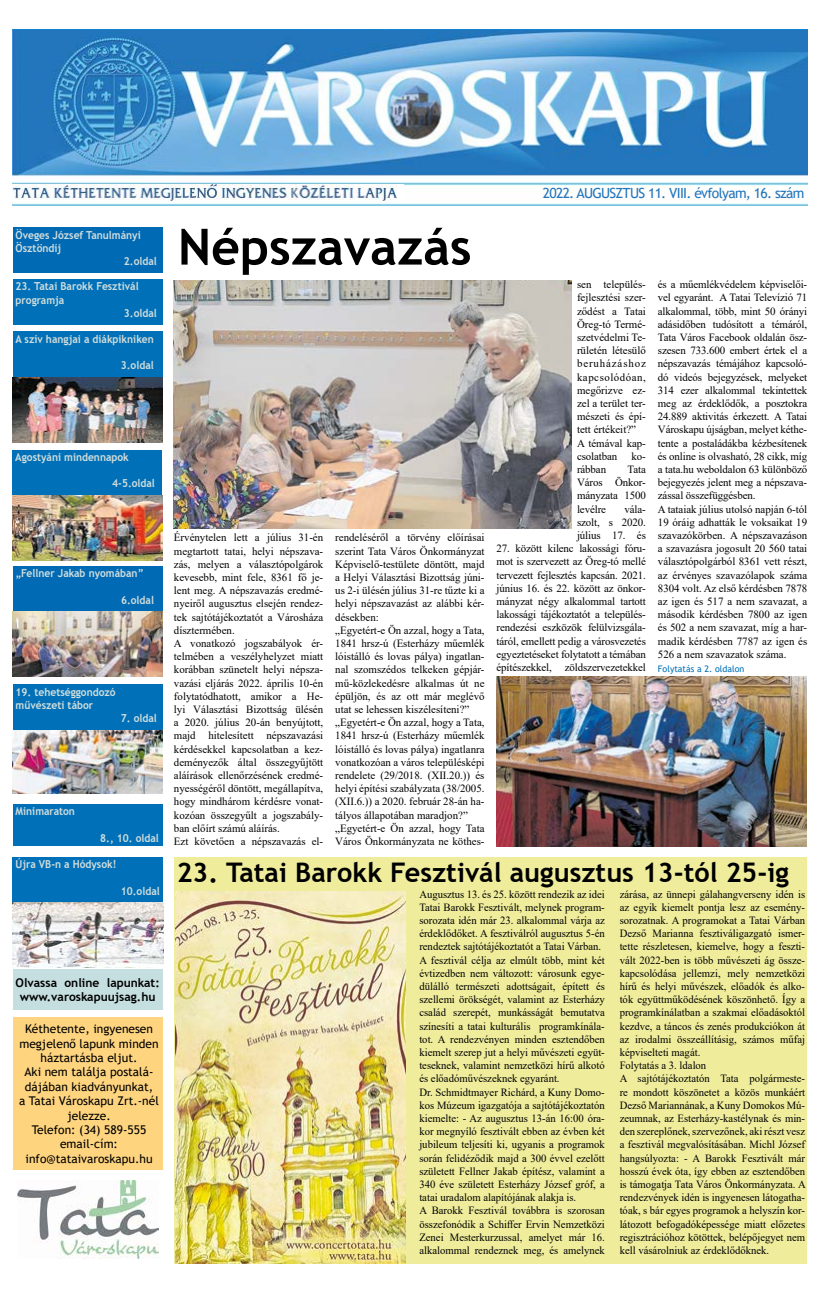
<style>
.page{position:relative;width:820px;height:1293px;background:#fff}
.page>*{position:absolute;margin:0;border:0;box-sizing:border-box;transform-origin:0 0}
.t1{font:700 50px "Trebuchet MS";color:#000}
.t2{font:700 27px "Trebuchet MS";color:#000}
.t3{font:14px "Trebuchet MS";letter-spacing:-.05em;color:#2376bc}
.t4{font:12px/14.4px "Trebuchet MS";color:#000;text-align:center}
.t5{font:700 12px/14.4px "Trebuchet MS";color:#000;text-align:center}
.t6{font:11px/13.2px "Times New Roman";color:#000}
.t7{font:700 11px/13.2px "Trebuchet MS";color:#d3dedc;scale:.93 1}
.t8{font:9px "Trebuchet MS";color:#0071b9}
</style>
<div class="page">
<div style="left:174px;top:857px;width:632px;height:406px;background:#efed9b"></div>
<img style="left:13px;top:30px;width:794px;height:175px">
<div style="left:13px;top:1017px;width:149px;height:152px;background:#fed47f"></div>
<img style="left:13px;top:184px;width:390px;height:17px">
<div style="left:13px;top:969px;width:149px;height:41px;background:#c5dedf"></div>
<div style="left:13px;top:804px;width:149px;height:42px;background:#0071b9"></div>
<div style="left:13px;top:684px;width:149px;height:46px;background:#0071b9"></div>
<div style="left:13px;top:331px;width:150px;height:46px;background:#0071b9"></div>
<div style="left:13px;top:857px;width:150px;height:45px;background:#0071b9"></div>
<div style="left:12px;top:450px;width:150px;height:45px;background:#0071b9"></div>
<div style="left:13px;top:279px;width:149px;height:46px;background:#0071b9"></div>
<div style="left:13px;top:566px;width:149px;height:45px;background:#006ab5"></div>
<div style="left:13px;top:227px;width:149px;height:46px;background:#006ab5"></div>
<img style="left:13px;top:730px;width:149px;height:64px">
<img style="left:13px;top:902px;width:150px;height:65px">
<img style="left:12px;top:377px;width:150px;height:65px">
<img style="left:13px;top:611px;width:149px;height:65px">
<img style="left:13px;top:495px;width:149px;height:66px">
<img style="left:17px;top:1180px;width:141px;height:79px">
<img style="left:174px;top:280px;width:397px;height:248px">
<img style="left:175px;top:891px;width:230px;height:372px">
<img style="left:496px;top:676px;width:310px;height:170px">
<p class="t7" style="left:16px;top:228px;width:136px">Öveges József Tanulmányi</p>
<p class="t7" style="left:16px;top:241px;width:51px">Ösztöndíj</p>
<p class="t7" style="left:124px;top:254px;width:37px">2.oldal</p>
<p class="t7" style="left:16px;top:280px;width:134px">23. Tatai Barokk Fesztivál</p>
<p class="t7" style="left:16px;top:293px;width:54px">programja</p>
<p class="t7" style="left:124px;top:306px;width:37px">3.oldal</p>
<p class="t7" style="left:16px;top:332px;width:150px">A szív hangjai a diákpikniken</p>
<p class="t7" style="left:121px;top:358px;width:37px">3.oldal</p>
<p class="t7" style="left:15px;top:450px;width:124px">Agostyáni mindennapok</p>
<p class="t7" style="left:112px;top:477px;width:47px">4-5.oldal</p>
<p class="t7" style="left:16px;top:567px;width:139px">„Fellner Jakab nyomában”</p>
<p class="t7" style="left:121px;top:593px;width:37px">6.oldal</p>
<p class="t7" style="left:16px;top:685px;width:109px">19. tehetséggondozó művészeti tábor</p>
<p class="t7" style="left:121px;top:711px;width:40px">7. oldal</p>
<p class="t7" style="left:16px;top:805px;width:65px">Minimaraton</p>
<p class="t7" style="left:100px;top:831px;width:65px">8., 10. oldal</p>
<p class="t7" style="left:16px;top:857px;width:110px">Újra VB-n a Hódysok!</p>
<p class="t7" style="left:121px;top:884px;width:43px">10.oldal</p>
<p class="t5" style="left:16px;top:975px;width:146px">Olvassa online lapunkat: www.varoskapuujsag.hu</p>
<p class="t4" style="left:19px;top:1021px;width:141px">Kéthetente, ingyenesen megjelenő lapunk minden háztartásba eljut.<br>Aki nem találja postalá&shy;dájában kiadványunkat,<br>a Tatai Városkapu Zrt.-nél jelezze.<br>Telefon: (34) 589-555 email-cím: info@tataivaroskapu.hu</p>
<h1 class="t1" style="left:178px;top:216px;width:295px">Népszavazás</h1>
<p class="t6" style="left:174px;top:531px;width:151px">Érvénytelen lett a július 31-én megtartott tatai, helyi népszava&shy;zás, melyen a választópolgárok kevesebb, mint fele, 8361 fő je&shy;lent meg. A népszavazás eredmé&shy;nyeiről augusztus elsején rendez&shy;tek sajtótájékoztatót a Városháza dísztermében.<br>A vonatkozó jogszabályok ér&shy;telmében a veszélyhelyzet miatt korábban szünetelt helyi népsza&shy;vazási eljárás 2022. április 10-én folytatódhatott, amikor a He&shy;lyi Választási Bizottság ülésén a 2020. július 20-án benyújtott, majd hitelesített népszavazási kérdésekkel kapcsolatban a kez&shy;deményezők által összegyűjtött aláírások ellenőrzésének eredmé&shy;nyességéről döntött, megállapítva, hogy mindhárom kérdésre vonat&shy;kozóan összegyűlt a jogszabály&shy;ban előírt számú aláírás.<br>Ezt követően a népszavazás el-</p>
<p class="t6" style="left:335px;top:531px;width:151px">rendeléséről a törvény előírásai szerint Tata Város Önkormányzat Képviselő-testülete döntött, majd a Helyi Választási Bizottság júni&shy;us 2-i ülésén július 31-re tűzte ki a helyi népszavazást az alábbi kér&shy;désekben:<br>„Egyetért-e Ön azzal, hogy a Tata, 1841 hrsz-ú (Esterházy műemlék lóistálló és lovas pálya) ingatlan&shy;nal szomszédos telkeken gépjár&shy;mű-közlekedésre alkalmas út ne épüljön, és az ott már meglévő utat se lehessen kiszélesíteni?” „Egyetért-e Ön azzal, hogy a Tata, 1841 hrsz-ú (Esterházy műemlék lóistálló és lovas pálya) ingatlanra vonatkozóan a város településképi rendelete (29/2018. (XII.20.)) és helyi építési szabályzata (38/2005. (XII.6.)) a 2020. február 28-án ha&shy;tályos állapotában maradjon?” „Egyetért-e Ön azzal, hogy Tata Város Önkormányzata ne köthes-</p>
<p class="t3" style="left:542px;top:184px;width:263px">2022. AUGUSZTUS 11. VIII. évfolyam, 16. szám</p>
<p class="t6" style="left:576px;top:277px;width:70px">sen település&shy;fejlesztési szer&shy;ződést a Tatai<br>Öreg-tó Termé&shy;szetvédelmi Te&shy;rületén létesülő beruházáshoz kapcsolódóan, megőrizve ez&shy;zel a terület ter&shy;mészeti és épí&shy;tett értékeit?”<br>A témával kap&shy;csolatban</p>
<p class="t6" style="left:631px;top:449px;width:16px">ko-</p>
<p class="t6" style="left:576px;top:462px;width:31px">rábban</p>
<p class="t6" style="left:576px;top:462px;width:70px;text-align:justify;text-indent:51px">Tata Város Önkor&shy;mányzata 1500 levélre</p>
<p class="t6" style="left:576px;top:502px;width:70px;text-align:justify;text-indent:47px">vála&shy;szolt, s 2020. július 17. és</p>
<p class="t6" style="left:496px;top:541px;width:151px;text-align:justify">27. között kilenc lakossági fóru&shy;mot is szervezett az Öreg-tó mellé tervezett fejlesztés kapcsán. 2021. június 16. és 22. között az önkor&shy;mányzat négy alkalommal tartott lakossági tájékoztatót a település&shy;rendezési eszközök felülvizsgála&shy;táról, emellett pedig a városvezetés egyeztetéseket folytatott a témában építészekkel, zöldszervezetekkel</p>
<p class="t6" style="left:657px;top:277px;width:151px">és a műemlékvédelem képviselői&shy;vel egyaránt. A Tatai Televízió 71 alkalommal, több, mint 50 órányi adásidőben tudósított a témáról,<br>Tata Város Facebook oldalán ös - szesen 733.600 embert értek el a népszavazás témájához kapcsoló&shy;dó videós bejegyzések, melyeket<br>314 ezer alkalommal tekintettek meg az érdeklődők, a posztokra<br>24.889 aktivitás érkezett. A Tatai<br>Városkapu újságban, melyet kéthe&shy;tente a postaládákba kézbesítenek és online is olvasható, 28 cikk, míg a tata.hu weboldalon 63 különböző bejegyezés jelent meg a népszava&shy;zással összefüggésben.<br>A tataiak július utolsó napján 6-tól<br>19 óráig adhatták le voksaikat 19 szavazókörben. A népszavazáson a szavazásra jogosult 20 560 tatai választópolgárból 8361 vett részt, az érvényes szavazólapok száma<br>8304 volt. Az első kérdésben 7878 az igen és 517 a nem szavazat, a második kérdésben 7800 az igen és 502 a nem szavazat, míg a har&shy;madik kérdésben 7787 az igen és<br>526 a nem szavazatok száma.</p>
<p class="t8" style="left:657px;top:663px;width:88px">Folytatás a 2. oldalon</p>
<h2 class="t2" style="left:177px;top:855px;width:613px">23. Tatai Barokk Fesztivál augusztus 13-tól 25-ig</h2>
<p class="t6" style="left:419px;top:887px;width:187px">Augusztus 13. és 25. között rendezik az idei Tatai Barokk Fesztivált, melynek program&shy;sorozata idén már 23. alkalommal várja az érdeklődőket. A fesztiválról augusztus 5-én rendeztek sajtótájékoztatót a Tatai Várban.<br>A fesztivál célja az elmúlt több, mint két évtizedben nem változott: városunk egye&shy;dülálló természeti adottságait, épített és szellemi örökségét, valamint az Esterházy család szerepét, munkásságát bemutatva színesíti a tatai kulturális programkínála&shy;tot. A rendezvényen minden esztendőben kiemelt szerep jut a helyi művészeti együt&shy;teseknek, valamint nemzetközi hírű alkotó és előadóművészeknek egyaránt.<br>Dr. Schmidtmayer Richárd, a Kuny Domo&shy;kos Múzeum igazgatója a sajtótájékoztatón kiemelte: - Az augusztus 13-án 16:00 óra&shy;kor megnyíló fesztivált ebben az évben két jubileum teljesíti ki, ugyanis a programok során felidéződik majd a 300 évvel ezelőtt született Fellner Jakab építész, valamint a 340 éve született Esterházy József gróf, a tatai uradalom alapítójának alakja is.<br>A Barokk Fesztivál továbbra is szorosan összefonódik a Schiffer Ervin Nemzetközi Zenei Mesterkurzussal, amelyet már 16. alkalommal rendeznek meg, és amelynek</p>
<p class="t6" style="left:619px;top:887px;width:187px">zárása, az ünnepi gálahangverseny idén is az egyik kiemelt pontja lesz az esemény&shy;sorozatnak. A programokat a Tatai Várban Dezső Marianna fesztiváligazgató ismer&shy;tette részletesen, kiemelve, hogy a feszti&shy;vált 2022-ben is több művészeti ág össze&shy;kapcsolódása jellemzi, mely nemzetközi hírű és helyi művészek, előadók és alko&shy;tók együttműködésének köszönhető. Így a programkínálatban a szakmai előadásoktól kezdve, a táncos és zenés produkciókon át az irodalmi összeállításig, számos műfaj képviselteti magát.<br>Folytatás a 3. ldalon<br>A sajtótájékoztatón Tata polgármeste&shy;re mondott köszönetet a közös munkáért Dezső Mariannának, a Kuny Domokos Mú&shy;zeumnak, az Esterházy-kastélynak és min&shy;den szereplőnek, szervezőnek, aki részt vesz a fesztivál megvalósításában. Michl József hangsúlyozta: - A Barokk Fesztivált már hosszú évek óta, így ebben az esztendőben is támogatja Tata Város Önkormányzata. A rendezvények idén is ingyenesen látogatha&shy;tóak, s bár egyes programok a helyszín kor&shy;látozott befogadóképessége miatt előzetes regisztrációhoz kötöttek, belépőjegyet nem kell vásárolniuk az érdeklődőknek.</p>
</div>
